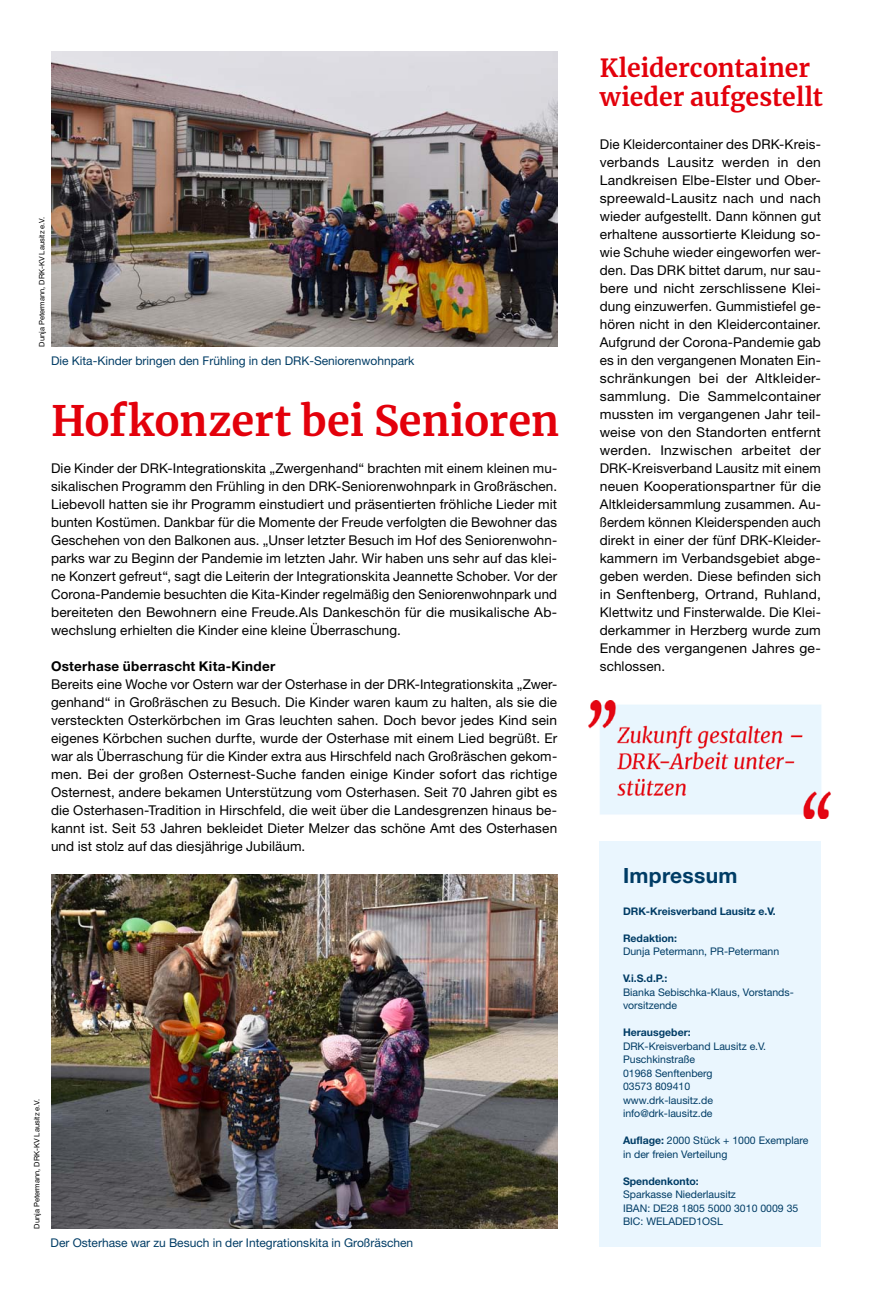
<style>
.page{position:relative;width:872px;height:1297px;background:#fff}
.page>*{position:absolute;margin:0;border:0;box-sizing:border-box;transform-origin:0 0}
.MGB_Headline{font:700 41.4px "Merriweather";color:#e3000b}
.MGB_Headline_23{font:700 24.75px/29.7px "Merriweather";color:#e3000b}
.t1{font:700 21px "Helvetica Neue LT Pro";letter-spacing:.015em;color:#003c65}
.MGB_Copy{font:13.5px/18px "Helvetica Neue LT Pro";letter-spacing:.01em;color:#000;text-align:justify}
.MGB_Copy_bold{font:700 13.5px "Helvetica Neue LT Pro";letter-spacing:.02em;color:#000}
.MGB_BU{font:12px "Helvetica Neue LT Pro";color:#003c65}
.MGB_Impressum{font:10.5px/13.5px "Helvetica Neue LT Pro";color:#003c65}
.MGB_Impressum-2{font:700 10.5px "Helvetica Neue LT Pro";color:#003c65}
.MGB_Fotocredits{font:7.5px "Helvetica Neue LT Pro";color:#000}
.s1{font-weight:700}
</style>
<div class="page">
<div style="left:600px;top:841px;width:221px;height:406px;background:#eaf6fe"></div>
<img style="left:51px;top:51px;width:506px;height:296px">
<img style="left:51px;top:875px;width:506px;height:354px">
<img style="left:588px;top:701px;width:243px;height:117px">
<p class="MGB_Fotocredits" style="left:37px;top:347px;width:131px;rotate:-90deg">Dunja Petermann, DRK-KV Lausitz e.V.</p>
<p class="MGB_BU" style="left:51px;top:353px;width:365px">Die Kita-Kinder bringen den Frühling in den DRK-Seniorenwohnpark</p>
<p class="MGB_Headline" style="left:51px;top:393px;width:510px">Hofkonzert bei Senioren</p>
<p class="MGB_Copy" style="left:51px;top:458px;width:507px">Die Kinder der DRK-Integrationskita „Zwergenhand“ brachten mit einem kleinen mu&shy;sikalischen Programm den Frühling in den DRK-Seniorenwohnpark in Großräschen.<br>Liebevoll hatten sie ihr Programm einstudiert und präsentierten fröhliche Lieder mit bunten Kostümen. Dankbar für die Momente der Freude verfolgten die Bewohner das Geschehen von den Balkonen aus. „Unser letzter Besuch im Hof des Seniorenwohn&shy;parks war zu Beginn der Pandemie im letzten Jahr. Wir haben uns sehr auf das klei&shy;ne Konzert gefreut“, sagt die Leiterin der Integrationskita Jeannette Schober. Vor der Corona-Pandemie besuchten die Kita-Kinder regelmäßig den Seniorenwohnpark und bereiteten den Bewohnern eine Freude.Als Dankeschön für die musikalische Ab&shy;wechslung erhielten die Kinder eine kleine Überraschung.</p>
<p class="MGB_Copy_bold" style="left:51px;top:657px;width:226px">Osterhase überrascht Kita-Kinder</p>
<p class="MGB_Copy" style="left:51px;top:674px;width:507px">Bereits eine Woche vor Ostern war der Osterhase in der DRK-Integrationskita „Zwer&shy;genhand“ in Großräschen zu Besuch. Die Kinder waren kaum zu halten, als sie die versteckten Osterkörbchen im Gras leuchten sahen. Doch bevor jedes Kind sein eigenes Körbchen suchen durfte, wurde der Osterhase mit einem Lied begrüßt. Er war als Überraschung für die Kinder extra aus Hirschfeld nach Großräschen gekom&shy;men. Bei der großen Osternest-Suche fanden einige Kinder sofort das richtige Osternest, andere bekamen Unterstützung vom Osterhasen. Seit 70 Jahren gibt es die Osterhasen-Tradition in Hirschfeld, die weit über die Landesgrenzen hinaus be&shy;kannt ist. Seit 53 Jahren bekleidet Dieter Melzer das schöne Amt des Osterhasen und ist stolz auf das diesjährige Jubiläum.</p>
<p class="MGB_Fotocredits" style="left:32px;top:1229px;width:131px;rotate:-90deg">Dunja Petermann, DRK-KV Lausitz e.V.</p>
<p class="MGB_BU" style="left:51px;top:1235px;width:364px">Der Osterhase war zu Besuch in der Integrationskita in Großräschen</p>
<p class="MGB_Headline_23" style="left:600px;top:52px;width:225px">Kleidercontainer wieder aufgestellt</p>
<p class="MGB_Copy" style="left:600px;top:134px;width:223px">Die Kleidercontainer des DRK-Kreis&shy;verbands Lausitz werden in den Landkreisen Elbe-Elster und Ober&shy;spreewald-Lausitz nach und nach wieder aufgestellt. Dann können gut erhaltene aussortierte Kleidung so&shy;wie Schuhe wieder eingeworfen wer&shy;den. Das DRK bittet darum, nur sau&shy;bere und nicht zerschlissene Klei&shy;dung einzuwerfen. Gummistiefel ge&shy;hören nicht in den Kleidercontainer.<br>Aufgrund der Corona-Pandemie gab es in den vergangenen Monaten Ein&shy;schränkungen bei der Altkleider&shy;sammlung. Die Sammelcontainer mussten im vergangenen Jahr teil&shy;weise von den Standorten entfernt werden. Inzwischen arbeitet der DRK-Kreisverband Lausitz mit einem neuen Kooperationspartner für die Altkleidersammlung zusammen. Au&shy;ßerdem können Kleiderspenden auch direkt in einer der fünf DRK-Kleider&shy;kammern im Verbandsgebiet abge&shy;geben werden. Diese befinden sich in Senftenberg, Ortrand, Ruhland, Klettwitz und Finsterwalde. Die Klei&shy;derkammer in Herzberg wurde zum Ende des vergangenen Jahres ge&shy;schlossen.</p>
<p class="t1" style="left:623px;top:863px;width:116px">Impressum</p>
<p class="MGB_Impressum-2" style="left:623px;top:904px;width:154px">DRK-Kreisverband Lausitz e.V.</p>
<p class="MGB_Impressum-2" style="left:623px;top:931px;width:56px">Redaktion:</p>
<p class="MGB_Impressum" style="left:623px;top:944px;width:158px">Dunja Petermann, PR-Petermann</p>
<p class="MGB_Impressum-2" style="left:623px;top:972px;width:46px">V.i.S.d.P.:</p>
<p class="MGB_Impressum" style="left:623px;top:985px;width:171px">Bianka Sebischka-Klaus, Vorstands&shy;vorsitzende</p>
<p class="MGB_Impressum-2" style="left:623px;top:1026px;width:69px">Herausgeber:</p>
<p class="MGB_Impressum" style="left:623px;top:1039px;width:145px">DRK-Kreisverband Lausitz e.V.</p>
<p class="MGB_Impressum" style="left:623px;top:1052px;width:74px">Puschkinstraße</p>
<p class="MGB_Impressum" style="left:623px;top:1066px;width:91px">01968 Senftenberg</p>
<p class="MGB_Impressum" style="left:623px;top:1079px;width:69px">03573 809410</p>
<p class="MGB_Impressum" style="left:623px;top:1093px;width:91px">www.drk-lausitz.de</p>
<p class="MGB_Impressum" style="left:623px;top:1106px;width:91px">info@drk-lausitz.de</p>
<p class="MGB_Impressum" style="left:623px;top:1133px;width:187px"><span class="s1">Auflage:</span> 2000 Stück + 1000 Exemplare in der freien Verteilung</p>
<p class="MGB_Impressum-2" style="left:623px;top:1174px;width:77px">Spendenkonto:</p>
<p class="MGB_Impressum" style="left:623px;top:1187px;width:114px">Sparkasse Niederlausitz</p>
<p class="MGB_Impressum" style="left:623px;top:1201px;width:177px">IBAN: DE28 1805 5000 3010 0009 35</p>
<p class="MGB_Impressum" style="left:623px;top:1214px;width:101px">BIC: WELADED1OSL</p>
</div>
